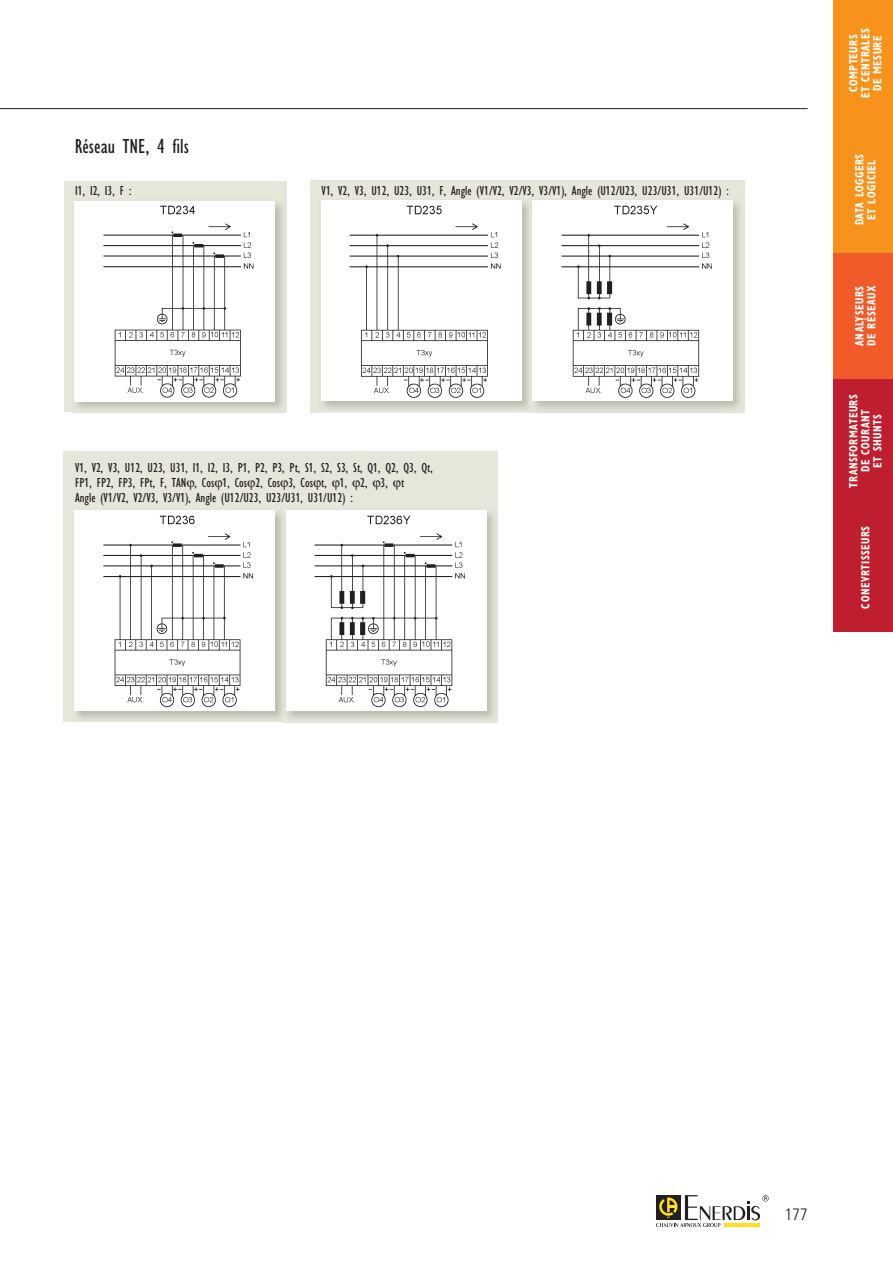
<style>
.page{position:relative;width:893px;height:1263px;background:#fff}
.page>*{position:absolute;margin:0;border:0;box-sizing:border-box;transform-origin:0 0}
.t1{font:21px "Gill Sans CA Cnd";color:#231f20}
.t2{font:300 condensed 16.5px "Frutiger";color:#231f20}
.t3{font:13.5px/15px "Gill Sans CA Cnd";color:#231f20}
.t4{font:700 condensed 12px/12px "Gill Sans";letter-spacing:.04em;color:#fff;text-align:center;scale:.9 1}
</style>
<div class="page">
<svg style="left:656px;top:1195px;width:113px;height:32px"></svg>
<hr style="left:0;top:108px;width:808px;height:1px;background:#231f20">
<div style="left:833px;top:0;width:60px;height:141px;background:#f7931d"></div>
<div style="left:833px;top:126px;width:60px;height:138px;background:#f7931d"></div>
<div style="left:833px;top:253px;width:60px;height:140px;background:#f15a29"></div>
<div style="left:833px;top:379px;width:60px;height:155px;background:#be1e2d"></div>
<div style="left:833px;top:505px;width:60px;height:126px;background:#be1e2d"></div>
<div style="left:64px;top:452px;width:434px;height:270px;background:#e7e6db"></div>
<div style="left:310px;top:180px;width:435px;height:233px;background:#e7e6db"></div>
<div style="left:64px;top:182px;width:222px;height:230px;background:#e7e6db"></div>
<img style="left:72px;top:201px;width:214px;height:212px">
<img style="left:75px;top:201px;width:200px;height:200px">
<img style="left:318px;top:200px;width:422px;height:213px">
<img style="left:321px;top:201px;width:201px;height:200px">
<img style="left:532px;top:201px;width:201px;height:200px">
<img style="left:74px;top:510px;width:424px;height:213px">
<img style="left:75px;top:511px;width:200px;height:200px">
<img style="left:283px;top:510px;width:3px;height:212px">
<img style="left:286px;top:511px;width:200px;height:200px">
<h1 class="t1" style="left:75px;top:139px;width:116px">Réseau TNE, 4 fils</h1>
<p class="t3" style="left:75px;top:185px;width:58px">I1, I2, I3, F :</p>
<p class="t3" style="left:322px;top:185px;width:409px">V1, V2, V3, U12, U23, U31, F, Angle (V1/V2, V2/V3, V3/V1 , An le U12/U23, U23/U31, U31/U12 :</p>
<p class="t3" style="left:561px;top:185px;width:5px">)</p>
<p class="t3" style="left:581px;top:185px;width:21px">g (</p>
<p class="t3" style="left:718px;top:185px;width:5px">)</p>
<p class="t3" style="left:75px;top:462px;width:359px">V1, V2, V3, U12, U23, U31, I1, I2, I3, P1, P2, P3, Pt, S1, S2, S3, St, Q1, Q2, Q3, Qt,<br>FP1, FP2, FP3, FPt, F, TAN , Cos 1, Cos 2, Cos 3, Cos t, 1, 2, 3, t<br>Angle (V1/V2, V2/V3, V3/V1), Angle (U12/U23, U23/U31, U31/U12) :</p>
<p class="t4" style="left:848px;top:98px;width:79px;rotate:-90deg">COMPTEURS<br>ET CENTRALES<br>DE MESURE</p>
<p class="t4" style="left:854px;top:225px;width:81px;rotate:-90deg">DATA LOGGERS<br>ET LOGICIEL</p>
<p class="t4" style="left:854px;top:346px;width:69px;text-align:left;rotate:-90deg">ANALYSEURS<br>DE RÉSEAUX</p>
<p class="t4" style="left:848px;top:488px;width:105px;rotate:-90deg">TRANSFORMATEURS<br>DE COURANT<br>ET SHUNTS</p>
<p class="t4" style="left:860px;top:609px;width:93px;rotate:-90deg">CONEVRTISSEURS</p>
<p class="t2" style="left:784px;top:1207px;width:25px">177</p>
</div>
